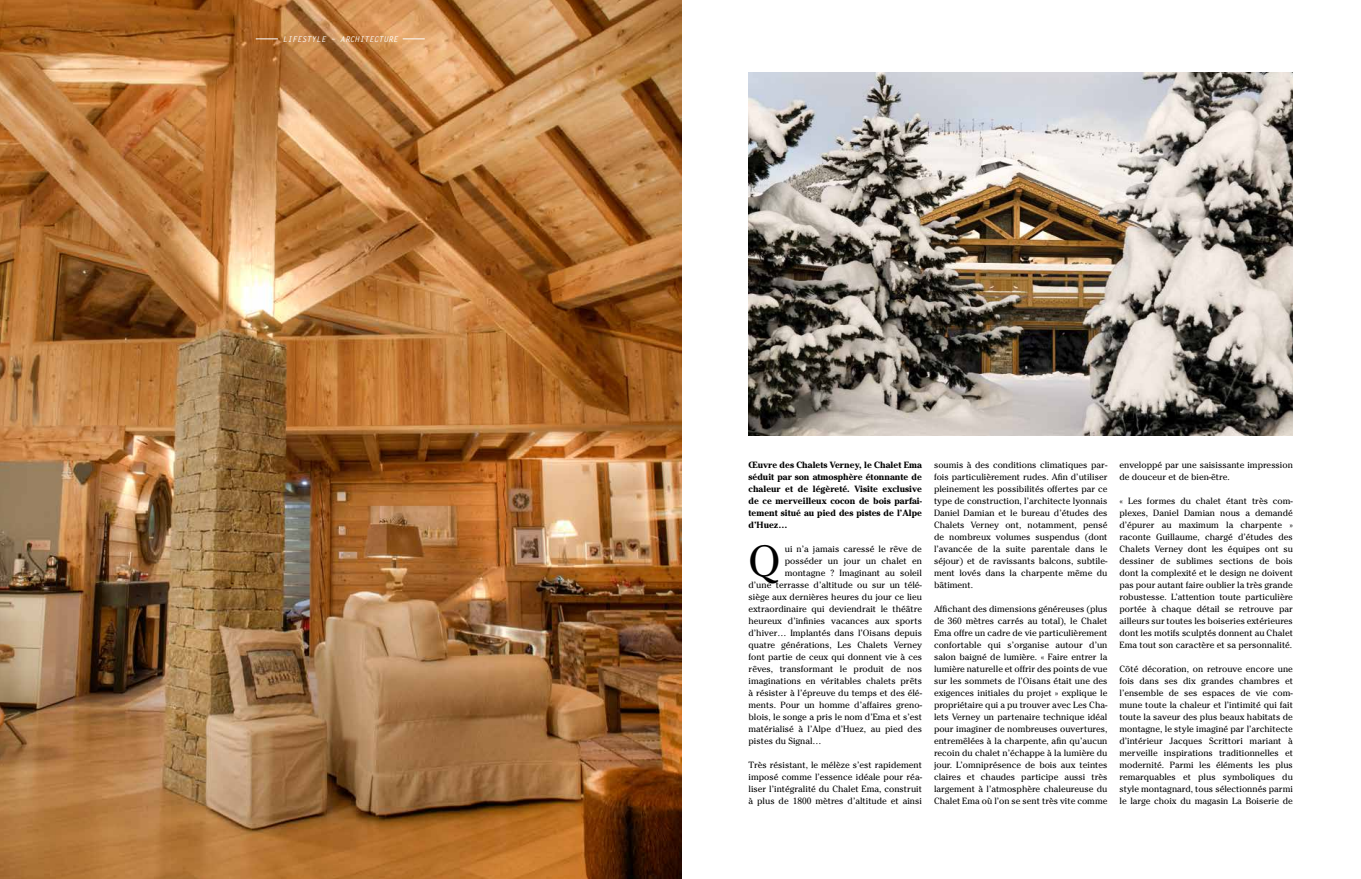
<style>
.page{position:relative;width:1361px;height:879px;background:#fff}
.page>*{position:absolute;margin:0;border:0;box-sizing:border-box;transform-origin:0 0}
.t1{font:43.1px "Cheltenham";color:#000}
.t2{font:9px/12px "Cheltenham";color:#000;text-align:justify}
.t3{font:700 9px/12px "Cheltenham";color:#000;text-align:justify}
.t4{font:italic 700 8px "Letter Gothic";color:#fff}
</style>
<div class="page">
<img style="left:0;top:0;width:681px;height:879px">
<svg style="left:256px;top:39px;width:22px;height:1px"></svg>
<svg style="left:403px;top:39px;width:22px;height:1px"></svg>
<img style="left:748px;top:72px;width:545px;height:363px">
<p class="t4" style="left:283px;top:34px;width:117px">LIFESTYLE – ARCHITECTURE</p>
<p class="t3" style="left:748px;top:459px;width:175px">Œuvre des Chalets Verney, le Chalet Ema séduit par son atmosphère étonnante de chaleur et de légèreté. Visite exclusive de ce merveilleux cocon de bois parfai&shy;tement situé au pied des pistes de l’Alpe d’Huez…</p>
<h1 class="t1" style="left:748px;top:536px;width:33px">Q</h1>
<p class="t2" style="left:785px;top:543px;width:139px">ui n’a jamais caressé le rêve de</p>
<p class="t2" style="left:785px;top:555px;width:139px">posséder un jour un chalet en</p>
<p class="t2" style="left:785px;top:567px;width:139px">montagne ? Imaginant au soleil</p>
<p class="t2" style="left:748px;top:579px;width:175px">d’une terrasse d’altitude ou sur un télé-</p>
<p class="t2" style="left:748px;top:591px;width:175px">siège aux dernières heures du jour ce lieu</p>
<p class="t2" style="left:748px;top:603px;width:175px">extraordinaire qui deviendrait le théâtre</p>
<p class="t2" style="left:748px;top:615px;width:175px">heureux d’infinies vacances aux sports</p>
<p class="t2" style="left:748px;top:627px;width:175px">d’hiver… Implantés dans l’Oisans depuis</p>
<p class="t2" style="left:748px;top:639px;width:175px">quatre générations, Les Chalets Verney</p>
<p class="t2" style="left:748px;top:651px;width:175px">font partie de ceux qui donnent vie à ces</p>
<p class="t2" style="left:748px;top:663px;width:175px">rêves, transformant le produit de nos</p>
<p class="t2" style="left:748px;top:675px;width:175px">imaginations en véritables chalets prêts</p>
<p class="t2" style="left:748px;top:687px;width:175px">à résister à l’épreuve du temps et des élé-</p>
<p class="t2" style="left:748px;top:699px;width:175px">ments. Pour un homme d’affaires greno-</p>
<p class="t2" style="left:748px;top:711px;width:175px">blois, le songe a pris le nom d’Ema et s’est</p>
<p class="t2" style="left:748px;top:723px;width:175px">matérialisé à l’Alpe d’Huez, au pied des</p>
<p class="t2" style="left:748px;top:735px;width:75px">pistes du Signal…</p>
<p class="t2" style="left:748px;top:759px;width:175px">Très résistant, le mélèze s’est rapidement imposé comme l’essence idéale pour réa&shy;liser l’intégralité du Chalet Ema, construit à plus de 1800 mètres d’altitude et ainsi</p>
<p class="t2" style="left:934px;top:459px;width:175px">soumis à des conditions climatiques par&shy;fois particulièrement rudes. Afin d’utiliser pleinement les possibilités offertes par ce type de construction, l’architecte lyonnais Daniel Damian et le bureau d’études des Chalets Verney ont, notamment, pensé de nombreux volumes suspendus (dont l’avancée de la suite parentale dans le séjour) et de ravissants balcons, subtile&shy;ment lovés dans la charpente même du bâtiment.</p>
<p class="t2" style="left:934px;top:603px;width:175px">Affichant des dimensions généreuses (plus de 360 mètres carrés au total), le Chalet Ema offre un cadre de vie particulièrement confortable qui s’organise autour d’un salon baigné de lumière. « Faire entrer la lumière naturelle et offrir des points de vue sur les sommets de l’Oisans était une des exigences initiales du projet » explique le propriétaire qui a pu trouver avec Les Cha&shy;lets Verney un partenaire technique idéal pour imaginer de nombreuses ouvertures, entremêlées à la charpente, afin qu’aucun recoin du chalet n’échappe à la lumière du jour. L’omniprésence de bois aux teintes claires et chaudes participe aussi très largement à l’atmosphère chaleureuse du Chalet Ema où l’on se sent très vite comme</p>
<p class="t2" style="left:1119px;top:459px;width:175px">enveloppé par une saisissante impression de douceur et de bien-être.</p>
<p class="t2" style="left:1119px;top:495px;width:175px">« Les formes du chalet étant très com&shy;plexes, Daniel Damian nous a demandé d’épurer au maximum la charpente » raconte Guillaume, chargé d’études des Chalets Verney dont les équipes ont su dessiner de sublimes sections de bois dont la complexité et le design ne doivent pas pour autant faire oublier la très grande robustesse. L’attention toute particulière portée à chaque détail se retrouve par ailleurs sur toutes les boiseries extérieures dont les motifs sculptés donnent au Chalet Ema tout son caractère et sa personnalité.</p>
<p class="t2" style="left:1119px;top:663px;width:175px">Côté décoration, on retrouve encore une fois dans ses dix grandes chambres et l’ensemble de ses espaces de vie com&shy;mune toute la chaleur et l’intimité qui fait toute la saveur des plus beaux habitats de montagne, le style imaginé par l’architecte d’intérieur Jacques Scrittori mariant à merveille inspirations traditionnelles et modernité. Parmi les éléments les plus remarquables et plus symboliques du style montagnard, tous sélectionnés parmi le large choix du magasin La Boiserie de</p>
</div>
